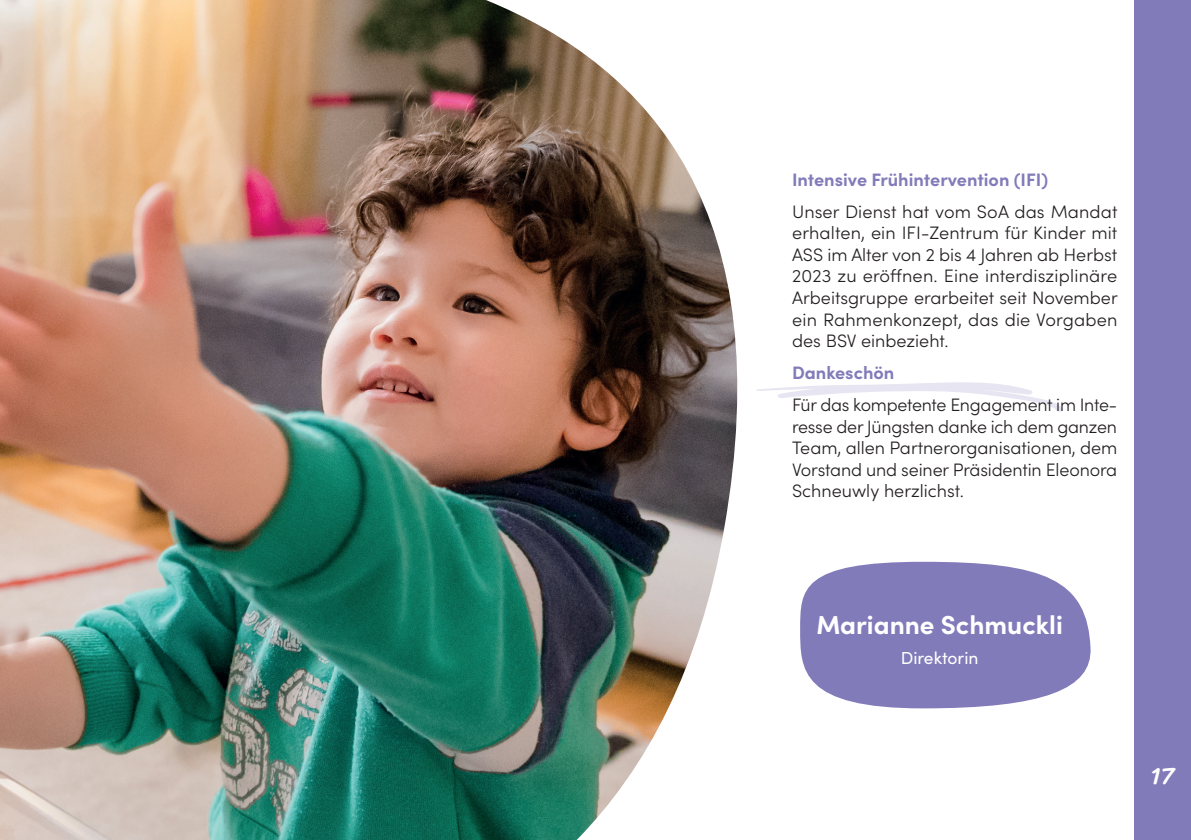
<style>
.page{position:relative;width:1191px;height:840px;background:#fff}
.page>*{position:absolute;margin:0;border:0;box-sizing:border-box;transform-origin:0 0}
.t1{font:700 26px "Sofia Pro";color:#fff}
.t2{font:24px "Sriracha";color:#fff}
.t3{font:300 18px/21.6px "Sofia Pro";color:#231f20;text-align:justify}
.t4{font:700 18px "Sofia Pro";color:#817bba}
.t5{font:17.4px "Sofia Pro";color:#fff}
</style>
<div class="page">
<img style="left:0;top:0;width:738px;height:839px">
<svg style="left:756px;top:382px;width:307px;height:30px"></svg>
<div style="left:1134px;top:0;width:57px;height:839px;background:#817bba"></div>
<svg style="left:800px;top:561px;width:291px;height:147px;fill:#817bba"></svg>
<p class="t4" style="left:792px;top:165px;width:257px">Intensive Frühintervention (IFI)</p>
<p class="t3" style="left:792px;top:199px;width:327px">Unser Dienst hat vom SoA das Mandat erhalten, ein IFI-Zentrum für Kinder mit ASS im Alter von 2 bis 4 Jahren ab Herbst 2023 zu eröffnen. Eine interdisziplinäre Arbeitsgruppe erarbeitet seit November ein Rahmenkonzept, das die Vorgaben des BSV einbezieht.</p>
<p class="t4" style="left:792px;top:358px;width:104px">Dankeschön</p>
<p class="t3" style="left:792px;top:392px;width:327px">Für das kompetente Engagement im Inte&shy;resse der Jüngsten danke ich dem ganzen Team, allen Partnerorganisationen, dem Vorstand und seiner Präsidentin Eleonora Schneuwly herzlichst.</p>
<h1 class="t1" style="left:816px;top:605px;width:248px">Marianne Schmuckli</h1>
<p class="t5" style="left:901px;top:644px;width:79px">Direktorin</p>
<h2 class="t2" style="left:1150px;top:761px;width:26px">17</h2>
</div>
